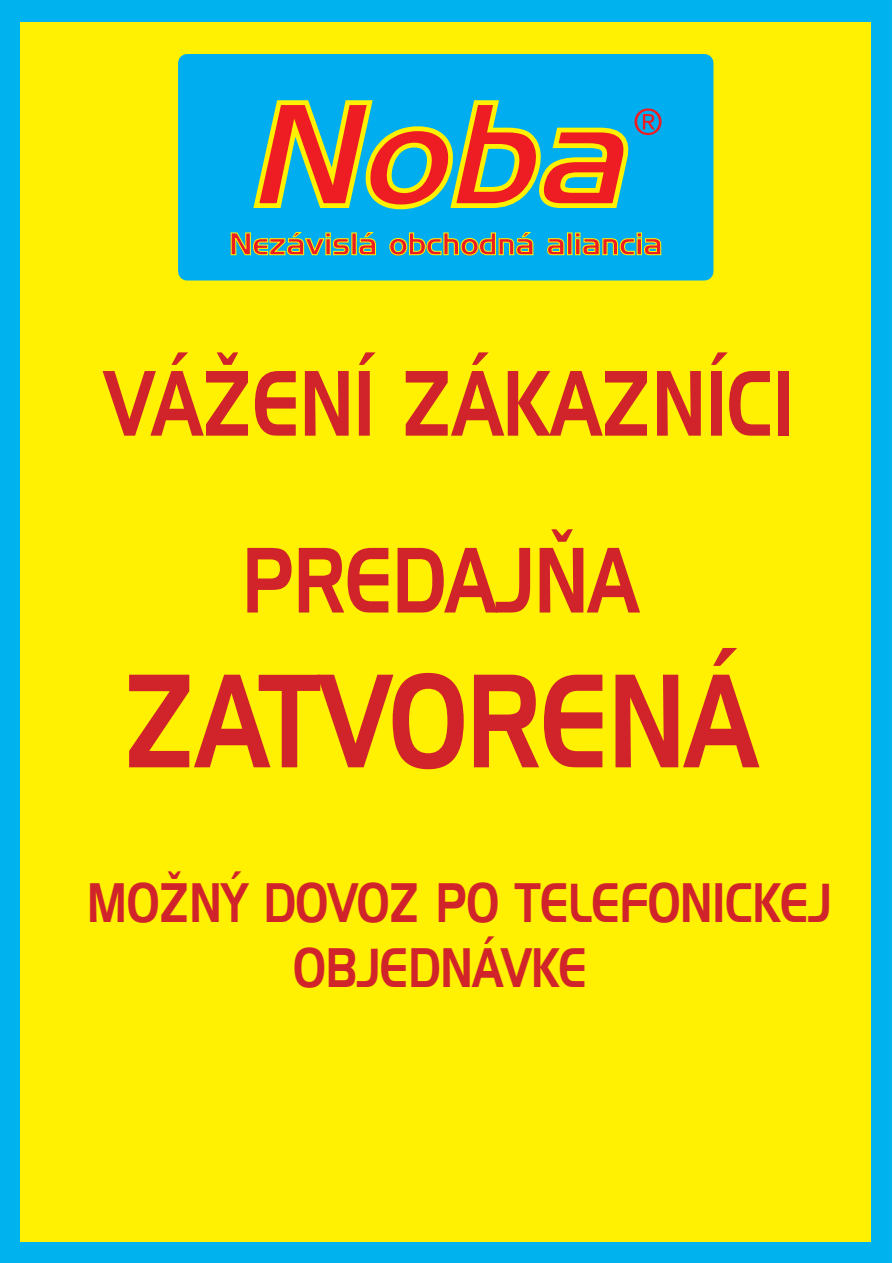
<style>
.page{position:relative;width:893px;height:1263px;background:#fff}
.page>*{position:absolute;margin:0;border:0;box-sizing:border-box;transform-origin:0 0}
.t1{font:129px "Handel Gothic AT";color:#d1232a;scale:.77 1}
.t2{font:90px/176.9px "Handel Gothic AT";color:#d1232a;text-align:center;scale:.77 1}
.t3{font:54px/64.8px "Handel Gothic AT";color:#d1232a;scale:.77 1}
.t4{font:30.3px "Handel Gothic AT";color:#ee1d23}
</style>
<div class="page">
<div style="left:0;top:0;width:891px;height:1263px;background:#00b3ef"></div>
<div style="left:20px;top:22px;width:851px;height:1219px;background:#fff101"></div>
<div style="left:178px;top:54px;width:535px;height:226px;background:#00aeef"></div>
<svg style="left:253px;top:100px;width:409px;height:110px"></svg>
<svg style="left:231px;top:232px;width:119px;height:23px"></svg>
<div style="left:352px;top:233px;width:5px;height:22px;border:1px solid #fff101"></div>
<svg style="left:359px;top:232px;width:17px;height:23px"></svg>
<svg style="left:389px;top:232px;width:144px;height:24px"></svg>
<svg style="left:547px;top:238px;width:17px;height:17px"></svg>
<div style="left:567px;top:233px;width:5px;height:22px;border:1px solid #fff101"></div>
<svg style="left:575px;top:233px;width:86px;height:22px"></svg>
<p class="t4" style="left:229px;top:225px;width:435px">Nezávislá obchodná aliancia</p>
<h2 class="t2" style="left:105px;top:315px;width:896px">VÁŽENÍ ZÁKAZNÍCI<br>PREDAJŇA</h2>
<h1 class="t1" style="left:123px;top:643px;width:824px">ZATVORENÁ</h1>
<p class="t3" style="left:294px;top:870px;width:700px;text-indent:-206px">MOŽNÝ DOVOZ PO TELEFONICKEJ<br>OBJEDNÁVKE</p>
</div>
